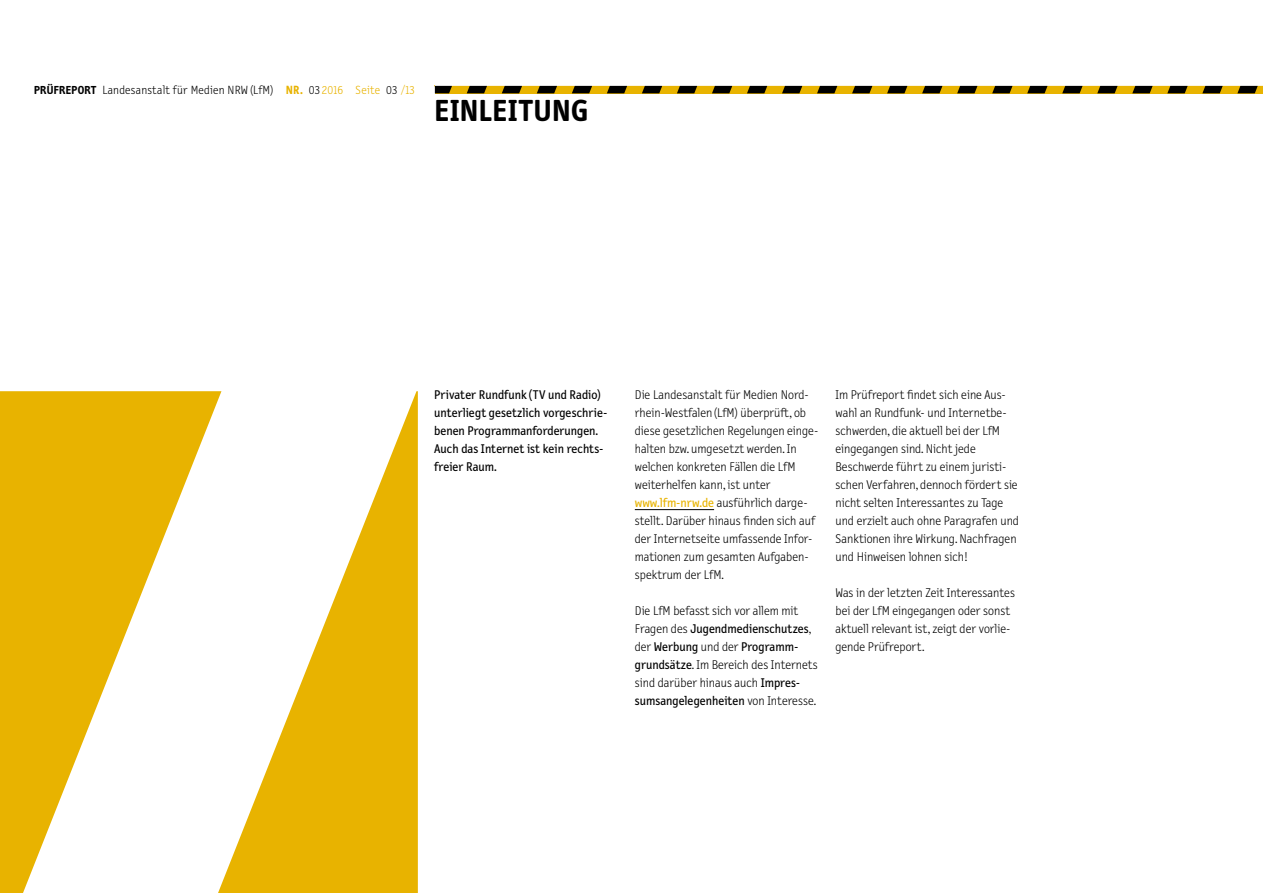
<style>
.page{position:relative;width:1263px;height:893px;background:#fff}
.page>*{position:absolute;margin:0;border:0;box-sizing:border-box;transform-origin:0 0}
._021_Head{font:700 31.5px "Info Disp";letter-spacing:.03em;color:#000}
._008_Flies{font:300 12.75px/18px "Letter Gothic Text OT";color:#000}
._008_Einleser{font:12.75px/18px "Letter Gothic Text OT";color:#000}
.t1{font:300 12px "Letter Gothic Text OT";letter-spacing:.015em;color:#000}
.s1{font-family:"Info Disp";font-weight:700}
.s2{font-weight:700;color:#e8b300}
.s3{color:#e8b300}
.s4{font-weight:400;color:#e8b300}
.s5{font-weight:400}
</style>
<div class="page">
<hr style="left:635px;top:509px;width:79px;height:1px;background:#000">
<svg style="left:0;top:391px;width:218px;height:502px;fill:#e8b300"></svg>
<svg style="left:218px;top:391px;width:200px;height:502px"></svg>
<svg style="left:435px;top:86px;width:828px;height:7px;background:#735900"></svg>
<p class="t1" style="left:34px;top:83px;width:382px"><span class="s1">PRÜFREPORT</span> Landesanstalt für Medien NRW (LfM) <span class="s2">NR.</span> 03 <span class="s3">2016 Seite</span> 03 <span class="s3">/13</span></p>
<p class="_021_Head" style="left:435px;top:92px;width:155px">EINLEITUNG</p>
<p class="_008_Einleser" style="left:434px;top:386px;width:175px">Privater Rundfunk (TV und Radio) unterliegt gesetzlich vorgeschrie&shy;benen Programmanforderungen.<br>Auch das Internet ist kein rechts&shy;freier Raum.</p>
<p class="_008_Flies" style="left:635px;top:386px;width:185px">Die Landesanstalt für Medien Nord&shy;rhein-Westfalen (LfM) überprüft, ob diese gesetzlichen Regelungen einge&shy;halten bzw. umgesetzt werden. In welchen konkreten Fällen die LfM weiterhelfen kann, ist unter <span class="s4">www.lfm-nrw.de</span> ausführlich darge&shy;stellt. Darüber hinaus finden sich auf der Internetseite umfassende Infor&shy;mationen zum gesamten Aufgaben&shy;spektrum der LfM.</p>
<p class="_008_Flies" style="left:635px;top:602px;width:184px">Die LfM befasst sich vor allem mit Fragen des <span class="s5">Jugendmedienschutzes</span>, der <span class="s5">Werbung</span> und der <span class="s5">Programm&shy;grundsätze</span>. Im Bereich des Internets sind darüber hinaus auch <span class="s5">Impres&shy;sumsangelegenheiten</span> von Interesse.</p>
<p class="_008_Flies" style="left:835px;top:386px;width:185px">Im Prüfreport findet sich eine Aus&shy;wahl an Rundfunk- und Internetbe&shy;schwerden, die aktuell bei der LfM eingegangen sind. Nicht jede Beschwerde führt zu einem juristi&shy;schen Verfahren, dennoch fördert sie nicht selten Interessantes zu Tage und erzielt auch ohne Paragrafen und Sanktionen ihre Wirkung. Nachfragen und Hinweisen lohnen sich!</p>
<p class="_008_Flies" style="left:835px;top:584px;width:181px">Was in der letzten Zeit Interessantes bei der LfM eingegangen oder sonst aktuell relevant ist, zeigt der vorlie&shy;gende Prüfreport.</p>
</div>
